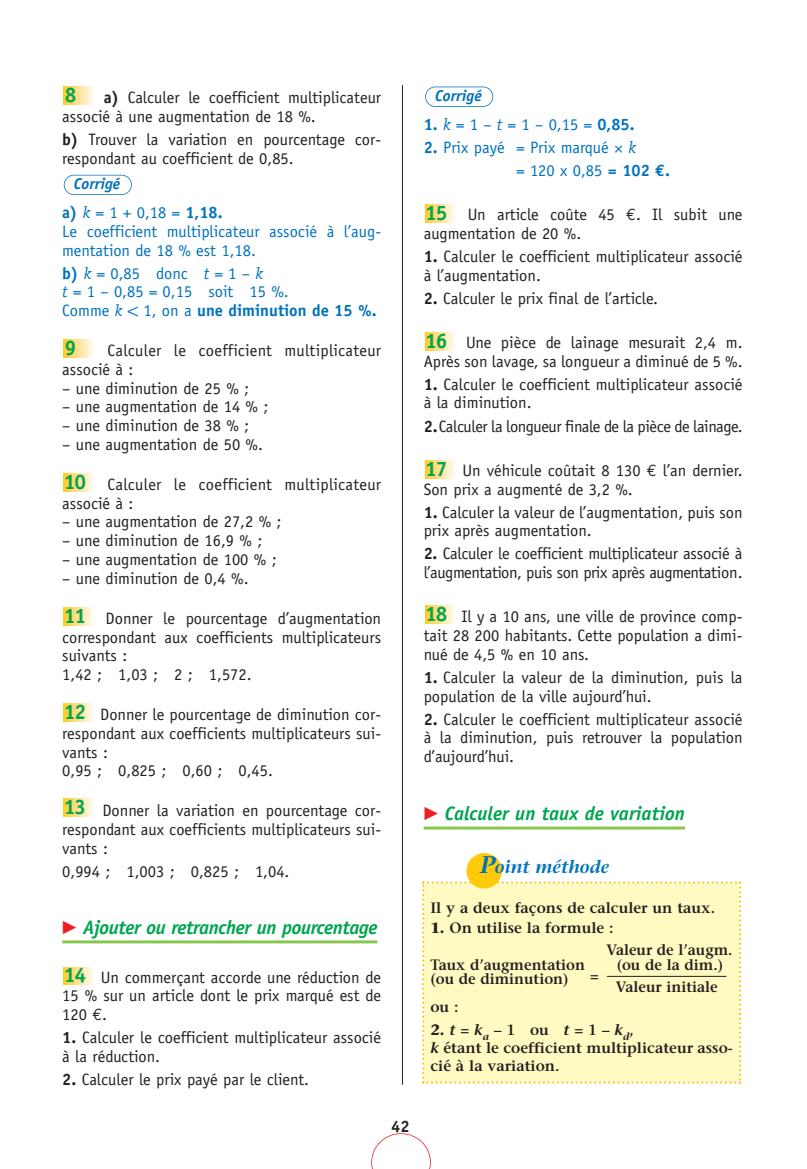
<style>
.page{position:relative;width:807px;height:1169px;background:#fff}
.page>*{position:absolute;margin:0;border:0;box-sizing:border-box;transform-origin:0 0}
.t1{font:700 21px "Officina Sans";letter-spacing:-.04em;color:#00a54f}
.t2{font:italic 700 19.5px "Officina Sans";letter-spacing:-.02em;color:#00a54f}
.t3{font:italic 700 19.5px "Officina Sans";color:#00a54f}
.t4{font:italic 600 18px "Stone Serif";color:#0072bc}
.t5{font:16.5px/18.8px "Officina Sans";color:#231f20}
.t6{font:16.5px/18.8px "Officina Sans";color:#0072bc}
.t7{font:16.5px/18.8px "Officina Sans";letter-spacing:-.025em;color:#231f20}
.t8{font:700 16.5px "Officina Sans";color:#231f20}
.t9{font:italic 700 15.75px "Officina Sans";color:#0072bc}
.t10{font:600 15px/18px "Stone Serif";color:#231f20}
.s1{font-weight:700}
.s2{font-family:"Officina Serif";font-style:italic}
.s3{font-family:"Math Technical P01"}
.s4{font-family:"Mathematical Pi Six";font-weight:400;font-style:normal;font-size:18px;color:#ee1d23}
.s5{font-family:"Euro Mono"}
.s6{font-family:"Euro Mono";font-weight:700}
.s7{font-size:24px}
.s8{font-style:italic}
</style>
<div class="page">
<hr style="left:402px;top:85px;width:1px;height:999px;background:#231f20">
<hr style="left:62px;top:940px;width:315px;height:3px;background:#89c650">
<hr style="left:424px;top:826px;width:261px;height:3px;background:#89c650">
<svg style="left:425px;top:606px;width:30px;height:17px"></svg>
<svg style="left:425px;top:460px;width:30px;height:18px"></svg>
<svg style="left:425px;top:332px;width:30px;height:18px"></svg>
<svg style="left:425px;top:205px;width:30px;height:17px"></svg>
<div style="left:425px;top:87px;width:68px;height:20px;border:2px solid #0072bc;border-radius:10px"></div>
<svg style="left:64px;top:967px;width:29px;height:17px"></svg>
<svg style="left:64px;top:798px;width:29px;height:18px"></svg>
<svg style="left:64px;top:703px;width:29px;height:18px"></svg>
<svg style="left:64px;top:607px;width:29px;height:18px"></svg>
<svg style="left:64px;top:473px;width:29px;height:18px"></svg>
<svg style="left:64px;top:340px;width:29px;height:17px"></svg>
<div style="left:64px;top:175px;width:68px;height:20px;border:2px solid #0072bc;border-radius:10px"></div>
<svg style="left:64px;top:87px;width:29px;height:17px"></svg>
<svg style="left:371px;top:1133px;width:60px;height:35px"></svg>
<div style="left:422px;top:881px;width:319px;height:202px;background:#fffac1"></div>
<div style="left:466px;top:853px;width:36px;height:35px;background:#feca0a;border-radius:50%"></div>
<p class="t1" style="left:65px;top:87px;width:13px">8</p>
<p class="t5" style="left:62px;top:89px;width:320px;text-indent:41px"><span class="s1">a)</span> Calculer le coefficient multiplicateur associé à une augmentation de 18 %.</p>
<p class="t5" style="left:62px;top:131px;width:320px"><span class="s1">b)</span> Trouver la variation en pourcentage cor&shy;respondant au coefficient de 0,85.</p>
<p class="t6" style="left:62px;top:204px;width:320px"><span class="s1">a)</span> <span class="s2">k</span> = 1 + 0,18 = <span class="s1">1,18.<br></span>Le coefficient multiplicateur associé à l’aug&shy;mentation de 18 % est 1,18.</p>
<p class="t6" style="left:62px;top:265px;width:316px"><span class="s1">b)</span> <span class="s2">k</span> = 0,85 donc <span class="s2">t</span> = 1 – <span class="s2">k<br>t</span> = 1 – 0,85 = 0,15 soit 15 %.<br>Comme <span class="s2">k</span> <span class="s3">!</span> 1, on a <span class="s1">une diminution de 15 %.</span></p>
<p class="t5" style="left:62px;top:342px;width:320px;text-indent:45px">Calculer le coefficient multiplicateur associé à :</p>
<p class="t5" style="left:62px;top:380px;width:188px">– une diminution de 25 % ;</p>
<p class="t5" style="left:62px;top:399px;width:208px">– une augmentation de 14 % ;</p>
<p class="t5" style="left:62px;top:417px;width:188px">– une diminution de 38 % ;</p>
<p class="t5" style="left:62px;top:436px;width:202px">– une augmentation de 50 %.</p>
<p class="t5" style="left:62px;top:476px;width:320px;text-indent:45px">Calculer le coefficient multiplicateur associé à :</p>
<p class="t5" style="left:62px;top:514px;width:221px">– une augmentation de 27,2 % ;</p>
<p class="t5" style="left:62px;top:532px;width:202px">– une diminution de 16,9 % ;</p>
<p class="t5" style="left:62px;top:551px;width:216px">– une augmentation de 100 % ;</p>
<p class="t5" style="left:62px;top:570px;width:188px">– une diminution de 0,4 %.</p>
<p class="t5" style="left:62px;top:610px;width:320px;text-indent:43px">Donner le pourcentage d’augmentation correspondant aux coefficients multiplicateurs suivants :<br>1,42 ; 1,03 ; 2 ; 1,572.</p>
<p class="t5" style="left:62px;top:706px;width:320px;text-indent:38px">Donner le pourcentage de diminution cor&shy;respondant aux coefficients multiplicateurs sui&shy;vants :<br>0,95 ; 0,825 ; 0,60 ; 0,45.</p>
<p class="t5" style="left:62px;top:802px;width:320px;text-align:justify;text-indent:40px">Donner la variation en pourcentage cor&shy;respondant aux coefficients multiplicateurs sui&shy;vants :</p>
<p class="t5" style="left:62px;top:863px;width:229px">0,994 ; 1,003 ; 0,825 ; 1,04.</p>
<p class="t9" style="left:74px;top:178px;width:48px">Corrigé</p>
<p class="t1" style="left:65px;top:340px;width:13px">9</p>
<p class="t1" style="left:64px;top:474px;width:24px">10</p>
<p class="t1" style="left:64px;top:607px;width:24px">11</p>
<p class="t1" style="left:64px;top:704px;width:24px">12</p>
<p class="t1" style="left:64px;top:799px;width:24px">13</p>
<p class="t2" style="left:62px;top:920px;width:317px"><span class="s4">-</span> Ajouter ou retrancher un pourcentage</p>
<p class="t5" style="left:62px;top:969px;width:320px;text-align:justify;text-indent:39px">Un commerçant accorde une réduction de 15 % sur un article dont le prix marqué est de 120 <span class="s5">€</span>.</p>
<p class="t5" style="left:62px;top:1029px;width:320px"><span class="s1">1.</span> Calculer le coefficient multiplicateur associé à la réduction.</p>
<p class="t5" style="left:62px;top:1071px;width:248px"><span class="s1">2.</span> Calculer le prix payé par le client.</p>
<p class="t1" style="left:64px;top:967px;width:24px">14</p>
<p class="t8" style="left:391px;top:1120px;width:20px">42</p>
<p class="t9" style="left:435px;top:90px;width:48px">Corrigé</p>
<p class="t6" style="left:424px;top:116px;width:212px"><span class="s1">1.</span> <span class="s2">k</span> = 1 – <span class="s2">t</span> = 1 – 0,15 = <span class="s1">0,85.</span></p>
<p class="t6" style="left:516px;top:137px;width:155px;line-height:23px;text-indent:-93px"><span class="s1">2.</span> Prix payé = Prix marqué <span class="s2">k<br></span>= 120 x 0,85 <span class="s1">= 102</span> <span class="s6">€</span><span class="s1">.</span></p>
<p class="t5" style="left:424px;top:206px;width:320px;text-indent:44px">Un article coûte 45 <span class="s5">€</span>. Il subit une augmentation de 20 %.</p>
<p class="t5" style="left:424px;top:248px;width:320px"><span class="s1">1.</span> Calculer le coefficient multiplicateur associé à l’augmentation.</p>
<p class="t5" style="left:424px;top:290px;width:236px"><span class="s1">2.</span> Calculer le prix final de l’article.</p>
<p class="t5" style="left:424px;top:334px;width:320px;text-align:right">Une pièce de lainage mesurait 2,4 m.<br>Après son lavage, sa longueur a diminué de 5 %.</p>
<p class="t5" style="left:424px;top:376px;width:320px"><span class="s1">1.</span> Calculer le coefficient multiplicateur associé à la diminution.</p>
<p class="t7" style="left:424px;top:418px;width:320px"><span class="s1">2.</span>Calculer la longueur finale de la pièce de lainage.</p>
<p class="t5" style="left:424px;top:462px;width:320px;text-indent:39px">Un véhicule coûtait 8 130 <span class="s5">€</span> l’an dernier.<br>Son prix a augmenté de 3,2 %.</p>
<p class="t5" style="left:424px;top:504px;width:320px"><span class="s1">1.</span> Calculer la valeur de l’augmentation, puis son prix après augmentation.</p>
<p class="t7" style="left:424px;top:545px;width:320px"><span class="s1">2.</span> Calculer le coefficient multiplicateur associé à l’augmentation, puis son prix après augmentation.</p>
<p class="t5" style="left:424px;top:608px;width:320px;text-align:justify;text-indent:38px">Il y a 10 ans, une ville de province comp&shy;tait 28 200 habitants. Cette population a dimi&shy;nué de 4,5 % en 10 ans.</p>
<p class="t5" style="left:424px;top:669px;width:320px"><span class="s1">1.</span> Calculer la valeur de la diminution, puis la population de la ville aujourd’hui.</p>
<p class="t5" style="left:424px;top:711px;width:320px;text-align:justify"><span class="s1">2.</span> Calculer le coefficient multiplicateur associé à la diminution, puis retrouver la population d’aujourd’hui.</p>
<p class="t1" style="left:425px;top:205px;width:24px">15</p>
<p class="t1" style="left:425px;top:333px;width:24px">16</p>
<p class="t1" style="left:425px;top:460px;width:24px">17</p>
<p class="t1" style="left:425px;top:606px;width:24px">18</p>
<p class="t3" style="left:424px;top:806px;width:263px"><span class="s4">-</span> Calculer un taux de variation</p>
<p class="t4" style="left:480px;top:860px;width:131px"><span class="s7">P</span>oint méthode</p>
<p class="t10" style="left:430px;top:900px;width:286px">Il y a deux façons de calculer un taux.</p>
<p class="t10" style="left:606px;top:918px;width:128px;line-height:21.8px;text-indent:-176px"><span class="s1">1.</span> On utilise la formule :<br>Valeur de l’augm.</p>
<p class="t10" style="left:430px;top:957px;width:156px">Taux d’augmentation</p>
<p class="t10" style="left:617px;top:957px;width:108px">(ou de la dim.)</p>
<p class="t10" style="left:430px;top:971px;width:140px">(ou de diminution)</p>
<p class="t10" style="left:590px;top:968px;width:10px">=</p>
<p class="t10" style="left:616px;top:979px;width:103px">Valeur initiale</p>
<p class="t10" style="left:430px;top:999px;width:30px">ou :</p>
<p class="t10" style="left:430px;top:1022px;width:304px"><span class="s1">2.</span> <span class="s8">t</span> = <span class="s8">k</span><sub>a</sub> – 1 ou <span class="s8">t</span> = 1 – <span class="s8">k</span><sub>d</sub>,<br><span class="s8">k</span> étant le coefficient multiplicateur asso&shy;cié à la variation.</p>
</div>
